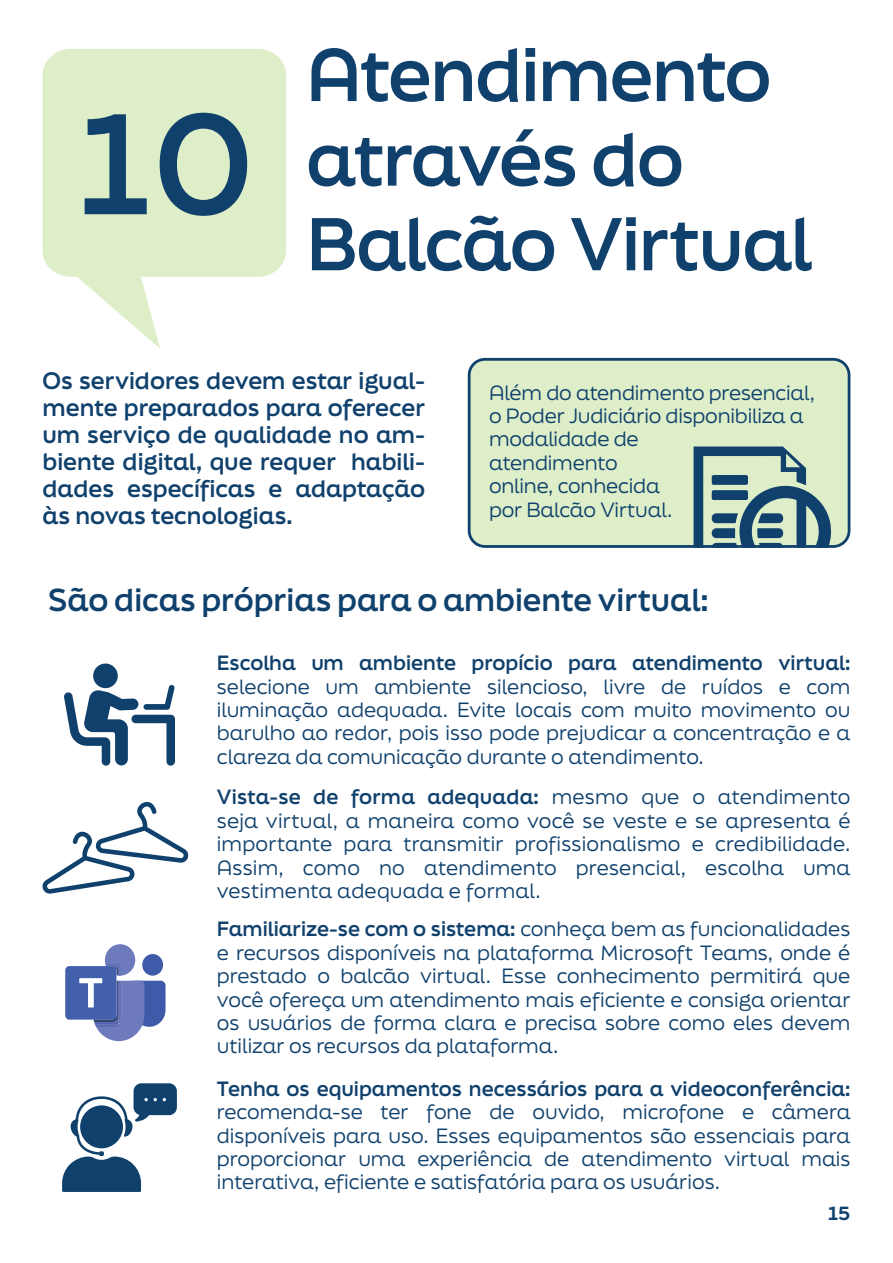
<style>
.page{position:relative;width:893px;height:1263px;background:#fff}
.page>*{position:absolute;margin:0;border:0;box-sizing:border-box;transform-origin:0 0}
.t1{font:700 135px "Final Six";color:#10416d}
.t2{font:700 70.5px/84.6px "Final Six";letter-spacing:-.02em;color:#10416d}
.t3{font:700 30px "Final Six";color:#10416d}
.t4{font:700 22.5px/27px "Final Six";color:#10416d;text-align:justify}
.t5{font:19.5px/23.4px "Final Six";letter-spacing:-.01em;color:#10416d;text-align:justify}
.t6{font:700 19.5px "Final Six";color:#10416d}
.t7{font:800 18px "Final Six";color:#10416d}
.s1{font-weight:700}
</style>
<div class="page">
<div style="left:469px;top:359px;width:380px;height:187px;background:#ddeec8;border-radius:16px"></div>
<svg style="left:43px;top:49px;width:243px;height:299px;fill:#ddeec8"></svg>
<div style="left:468px;top:358px;width:382px;height:190px;border:3px solid #10416d;border-radius:16px"></div>
<svg style="left:694px;top:446px;width:138px;height:102px"></svg>
<svg style="left:64px;top:663px;width:111px;height:103px"></svg>
<svg style="left:42px;top:801px;width:147px;height:93px"></svg>
<svg style="left:65px;top:944px;width:101px;height:97px"></svg>
<svg style="left:62px;top:1083px;width:115px;height:109px"></svg>
<h1 class="t1" style="left:75px;top:65px;width:180px">10</h1>
<h2 class="t2" style="left:306px;top:31px;width:507px">Atendimento através do<br>Balcão Virtual</h2>
<p class="t4" style="left:43px;top:367px;width:384px">Os servidores devem estar igual&shy;mente preparados para oferecer um serviço de qualidade no am&shy;biente digital, que requer habili&shy;dades específicas e adaptação às novas tecnologias.</p>
<p class="t5" style="left:489px;top:380px;width:328px;text-align:left">Além do atendimento presencial, o Poder Judiciário disponibiliza a modalidade de<br>atendimento<br>online, conhecida<br>por Balcão Virtual.</p>
<h3 class="t3" style="left:48px;top:577px;width:662px">São dicas próprias para o ambiente virtual:</h3>
<p class="t6" style="left:217px;top:649px;width:635px">Escolha um ambiente propício para atendimento virtual:</p>
<p class="t5" style="left:217px;top:674px;width:635px">selecione um ambiente silencioso, livre de ruídos e com iluminação adequada. Evite locais com muito movimento ou barulho ao redor, pois isso pode prejudicar a concentração e a clareza da comunicação durante o atendimento.</p>
<p class="t5" style="left:217px;top:785px;width:635px"><span class="s1">Vista-se de forma adequada:</span> mesmo que o atendimento seja virtual, a maneira como você se veste e se apresenta é importante para transmitir profissionalismo e credibilidade.<br>Assim, como no atendimento presencial, escolha uma vestimenta adequada e formal.</p>
<p class="t5" style="left:217px;top:917px;width:635px"><span class="s1">Familiarize-se com o sistema:</span> conheça bem as funcionalidades e recursos disponíveis na plataforma Microsoft Teams, onde é prestado o balcão virtual. Esse conhecimento permitirá que você ofereça um atendimento mais eficiente e consiga orientar os usuários de forma clara e precisa sobre como eles devem utilizar os recursos da plataforma.</p>
<p class="t6" style="left:217px;top:1074px;width:635px">Tenha os equipamentos necessários para a videoconferência:</p>
<p class="t5" style="left:217px;top:1100px;width:635px">recomenda-se ter fone de ouvido, microfone e câmera disponíveis para uso. Esses equipamentos são essenciais para proporcionar uma experiência de atendimento virtual mais interativa, eficiente e satisfatória para os usuários.</p>
<p class="t7" style="left:828px;top:1200px;width:24px">15</p>
</div>
